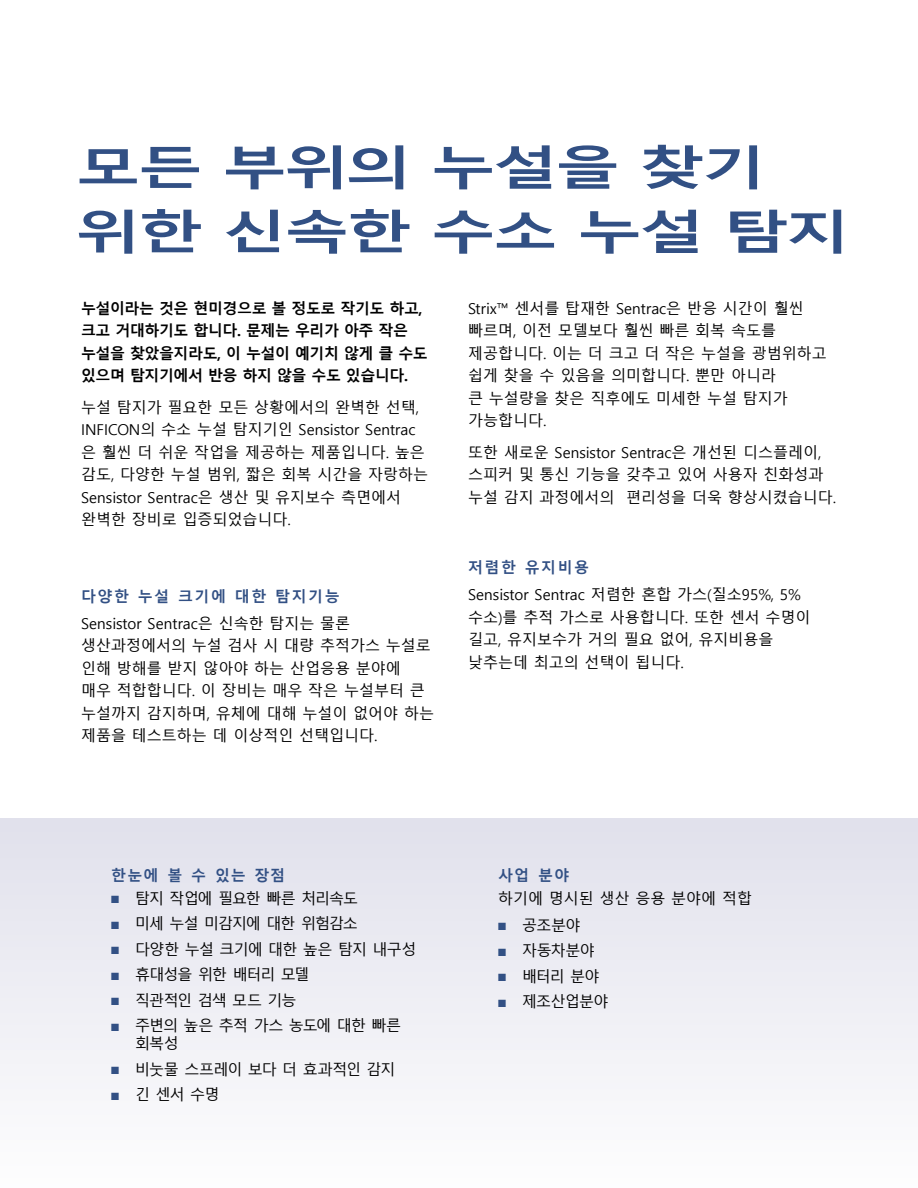
<style>
.page{position:relative;width:918px;height:1188px;background:#fff}
.page>*{position:absolute;margin:0;border:0;box-sizing:border-box;transform-origin:0 0}
.t1{font:700 46.8px/64.3px "Malgun Gothic";letter-spacing:-.05em;color:#325084;scale:1.4 1}
.t2{font:15px/22.5px "Malgun Gothic";color:#000}
.t3{font:700 15px/22.5px "Malgun Gothic";letter-spacing:-.03em;color:#000}
.t4{font:15px/18px "Malgun Gothic";letter-spacing:-.055em;color:#000}
.t5{font:700 15px "Malgun Gothic";letter-spacing:.1em;color:#325084}
.t6{font:15px "Malgun Gothic";letter-spacing:-.06em;color:#000}
.t7{font:15px "Malgun Gothic";letter-spacing:-.045em;color:#000}
.t8{font:15px "Malgun Gothic";letter-spacing:-.07em;color:#000}
.t9{font:15px "Malgun Gothic";letter-spacing:-.065em;color:#000}
.s1{color:#325084}
</style>
<div class="page">
<div style="left:0;top:818px;width:918px;height:370px;background:linear-gradient(to right,#efeff5,#efeff5)"></div>
<h1 class="t1" style="left:75px;top:137px;width:555px">모든 부위의 누설을 찾기 위한 신속한 수소 누설 탐지</h1>
<p class="t3" style="left:81px;top:297px;width:348px">누설이라는 것은 현미경으로 볼 정도로 작기도 하고, 크고 거대하기도 합니다. 문제는 우리가 아주 작은 누설을 찾았을지라도, 이 누설이 예기치 않게 클 수도 있으며 탐지기에서 반응 하지 않을 수도 있습니다.</p>
<p class="t2" style="left:81px;top:397px;width:349px">누설 탐지가 필요한 모든 상황에서의 완벽한 선택,<br>INFICON의 수소 누설 탐지기인 Sensistor Sentrac 은 훨씬 더 쉬운 작업을 제공하는 제품입니다. 높은 감도, 다양한 누설 범위, 짧은 회복 시간을 자랑하는<br>Sensistor Sentrac은 생산 및 유지보수 측면에서 완벽한 장비로 입증되었습니다.</p>
<p class="t5" style="left:81px;top:588px;width:260px">다양한 누설 크기에 대한 탐지기능</p>
<p class="t2" style="left:81px;top:613px;width:355px">Sensistor Sentrac은 신속한 탐지는 물론 생산과정에서의 누설 검사 시 대량 추적가스 누설로 인해 방해를 받지 않아야 하는 산업응용 분야에 매우 적합합니다. 이 장비는 매우 작은 누설부터 큰 누설까지 감지하며, 유체에 대해 누설이 없어야 하는 제품을 테스트하는 데 이상적인 선택입니다.</p>
<p class="t2" style="left:468px;top:298px;width:360px">Strix™ 센서를 탑재한 Sentrac은 반응 시간이 훨씬 빠르며, 이전 모델보다 훨씬 빠른 회복 속도를 제공합니다. 이는 더 크고 더 작은 누설을 광범위하고 쉽게 찾을 수 있음을 의미합니다. 뿐만 아니라<br>큰 누설량을 찾은 직후에도 미세한 누설 탐지가 가능합니다.</p>
<p class="t2" style="left:468px;top:442px;width:370px">또한 새로운 Sensistor Sentrac은 개선된 디스플레이, 스피커 및 통신 기능을 갖추고 있어 사용자 친화성과 누설 감지 과정에서의 편리성을 더욱 향상시켰습니다.</p>
<p class="t5" style="left:468px;top:559px;width:123px">저렴한 유지비용</p>
<p class="t2" style="left:468px;top:584px;width:344px">Sensistor Sentrac 저렴한 혼합 가스(질소95%, 5% 수소)를 추적 가스로 사용합니다. 또한 센서 수명이 길고, 유지보수가 거의 필요 없어, 유지비용을 낮추는데 최고의 선택이 됩니다.</p>
<p class="t5" style="left:111px;top:867px;width:176px">한눈에 볼 수 있는 장점</p>
<p class="t8" style="left:111px;top:890px;width:249px"><span class="s1">■</span> 탐지 작업에 필요한 빠른 처리속도</p>
<p class="t9" style="left:111px;top:915px;width:248px"><span class="s1">■</span> 미세 누설 미감지에 대한 위험감소</p>
<p class="t7" style="left:111px;top:941px;width:307px"><span class="s1">■</span> 다양한 누설 크기에 대한 높은 탐지 내구성</p>
<p class="t6" style="left:111px;top:966px;width:200px"><span class="s1">■</span> 휴대성을 위한 배터리 모델</p>
<p class="t6" style="left:111px;top:992px;width:187px"><span class="s1">■</span> 직관적인 검색 모드 기능</p>
<p class="t4" style="left:135px;top:1017px;width:268px;text-indent:-24px"><span class="s1">■</span> 주변의 높은 추적 가스 농도에 대한 빠른 회복성</p>
<p class="t4" style="left:111px;top:1061px;width:286px"><span class="s1">■</span> 비눗물 스프레이 보다 더 효과적인 감지</p>
<p class="t2" style="left:111px;top:1084px;width:110px"><span class="s1">■</span> 긴 센서 수명</p>
<p class="t5" style="left:498px;top:867px;width:73px">사업 분야</p>
<p class="t2" style="left:498px;top:887px;width:256px">하기에 명시된 생산 응용 분야에 적합</p>
<p class="t2" style="left:498px;top:914px;width:84px"><span class="s1">■</span> 공조분야</p>
<p class="t2" style="left:498px;top:940px;width:98px"><span class="s1">■</span> 자동차분야</p>
<p class="t2" style="left:498px;top:965px;width:103px"><span class="s1">■</span> 배터리 분야</p>
<p class="t2" style="left:498px;top:991px;width:112px"><span class="s1">■</span> 제조산업분야</p>
</div>
